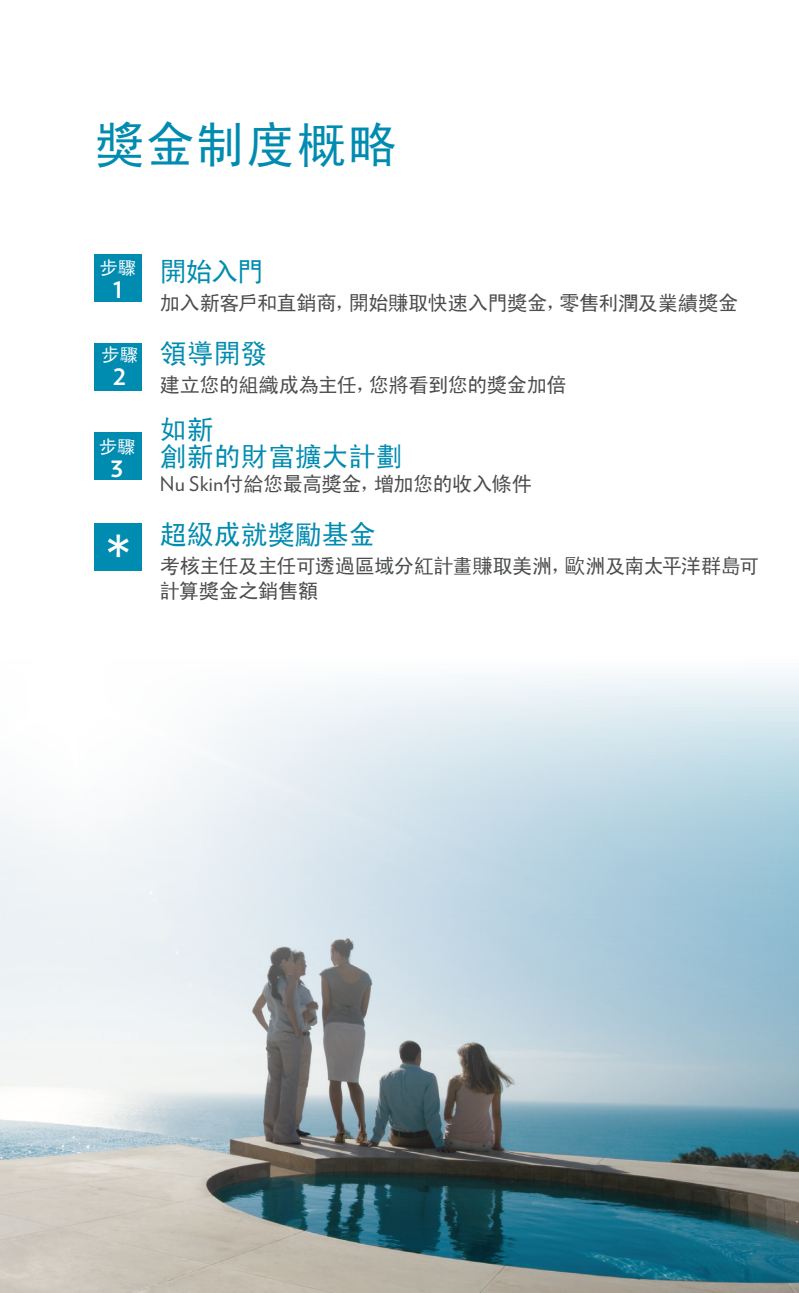
<style>
.page{position:relative;width:799px;height:1293px;background:#fff}
.page>*{position:absolute;margin:0;border:0;box-sizing:border-box;transform-origin:0 0}
.t1{font:49.5px "Sim Hei";letter-spacing:.02em;color:#008bb0}
.t2{font:45px "Sim Hei";color:#fff}
.heads{font:27px/27px "Sim Hei";color:#008bb0}
.body{font:27px "Sim Hei";letter-spacing:-.02em;color:#008bb0}
.t3{font:700 22.5px "Verlag";color:#fff}
.body-2{font:20.25px/24.8px "Sim Hei";letter-spacing:-.025em;color:#4b4c4d}
.Sub_heads{font:18px "Sim Hei";color:#fff}
.s1{font-family:"Verlag"}
</style>
<div class="page">
<img style="left:0;top:523px;width:799px;height:770px">
<div style="left:94px;top:254px;width:48px;height:48px;background:#008bb0"></div>
<div style="left:94px;top:343px;width:48px;height:47px;background:#008bb0"></div>
<div style="left:94px;top:432px;width:48px;height:48px;background:#008bb0"></div>
<div style="left:94px;top:524px;width:48px;height:47px;background:#008bb0"></div>
<p class="t1" style="left:95px;top:120px;width:303px">獎金制度概略</p>
<p class="Sub_heads" style="left:100px;top:258px;width:37px">步驟</p>
<p class="t3" style="left:113px;top:272px;width:11px">1</p>
<p class="Sub_heads" style="left:102px;top:345px;width:37px">步驟</p>
<p class="t3" style="left:113px;top:359px;width:15px">2</p>
<p class="Sub_heads" style="left:99px;top:437px;width:37px">步驟</p>
<p class="t3" style="left:111px;top:451px;width:14px">3</p>
<p class="t2" style="left:107px;top:524px;width:24px">*</p>
<p class="body" style="left:160px;top:258px;width:106px">開始入門</p>
<p class="body-2" style="left:160px;top:290px;width:580px">加入新客戶和直銷商，開始賺取快速入門獎金，零售利潤及業績獎金</p>
<p class="body" style="left:160px;top:340px;width:109px">領導開發</p>
<p class="body-2" style="left:160px;top:372px;width:408px">建立您的組織成為主任，您將看到您的獎金加倍</p>
<p class="heads" style="left:160px;top:416px;width:244px">如新<br>創新的財富擴大計劃</p>
<p class="body-2" style="left:160px;top:471px;width:373px"><span class="s1">Nu Skin</span>付給您最高獎金，增加您的收入條件</p>
<p class="heads" style="left:160px;top:520px;width:217px">超級成就獎勵基金</p>
<p class="body-2" style="left:160px;top:553px;width:601px">考核主任及主任可透過區域分紅計畫賺取美洲，歐洲及南太平洋群島可計算獎金之銷售額</p>
</div>
